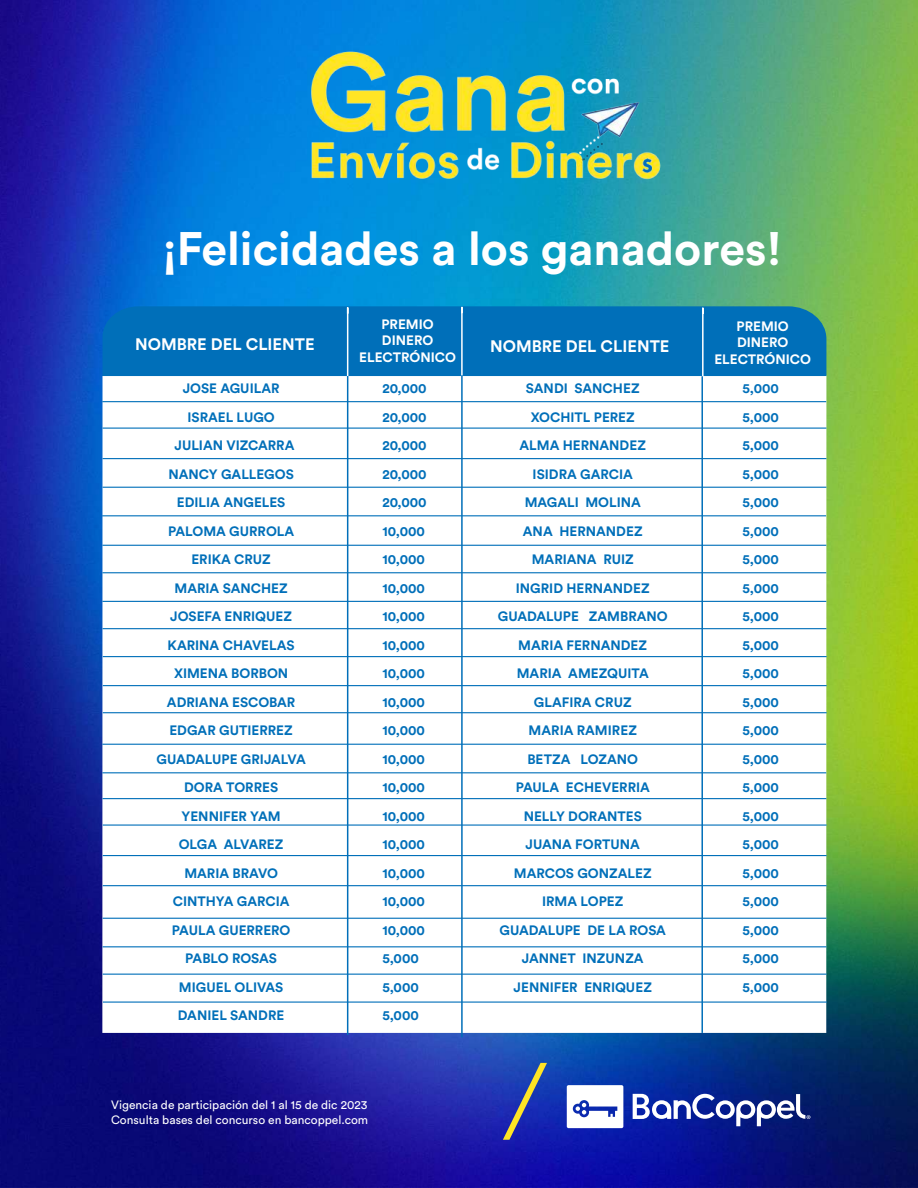
<style>
.page{position:relative;width:918px;height:1188px;background:#fff}
.page>*{position:absolute;margin:0;border:0;box-sizing:border-box;transform-origin:0 0}
.t1{font:700 46.5px "Circular Std";color:#fff}
.t2{font:700 16.5px "Circular Std";color:#fff}
.t3{font:700 13.5px/28.5px "Circular Std";color:#006fb9;text-align:center}
.t4{font:700 13.5px/16.5px "Circular Std";color:#fff;text-align:center}
.t5{font:12px/15px "Circular Std";color:#fff}
</style>
<div class="page">
<img style="left:0;top:0;width:918px;height:1188px">
<svg style="left:567px;top:1085px;width:56px;height:43px"></svg>
<svg style="left:633px;top:1094px;width:177px;height:32px"></svg>
<svg style="left:503px;top:1063px;width:44px;height:77px;background:#3a4c9d"></svg>
<img style="left:302px;top:45px;width:367px;height:143px">
<svg style="left:102px;top:375px;width:726px;height:658px"></svg>
<div style="left:103px;top:306px;width:723px;height:70px;background:#006fb9"></div>
<hr style="left:347px;top:307px;width:1px;height:69px;background:#fff">
<hr style="left:461px;top:307px;width:2px;height:68px;background:#fff">
<hr style="left:702px;top:308px;width:2px;height:68px;background:#fff">
<hr style="left:461px;top:376px;width:2px;height:661px;background:#006fb9">
<hr style="left:347px;top:376px;width:1px;height:659px;background:#006fb9">
<hr style="left:701px;top:376px;width:2px;height:657px;background:#006fb9">
<hr style="left:102px;top:401px;width:724px;height:1px;background:#006fb9">
<hr style="left:103px;top:428px;width:723px;height:1px;background:#006fb9">
<hr style="left:103px;top:458px;width:723px;height:1px;background:#006fb9">
<hr style="left:103px;top:487px;width:723px;height:1px;background:#006fb9">
<hr style="left:102px;top:515px;width:724px;height:1px;background:#006fb9">
<hr style="left:102px;top:545px;width:724px;height:1px;background:#006fb9">
<hr style="left:102px;top:572px;width:724px;height:1px;background:#006fb9">
<hr style="left:102px;top:601px;width:724px;height:1px;background:#006fb9">
<hr style="left:103px;top:628px;width:723px;height:1px;background:#006fb9">
<hr style="left:103px;top:656px;width:724px;height:1px;background:#006fb9">
<hr style="left:103px;top:685px;width:724px;height:1px;background:#006fb9">
<hr style="left:103px;top:712px;width:724px;height:1px;background:#006fb9">
<hr style="left:102px;top:744px;width:724px;height:1px;background:#006fb9">
<hr style="left:102px;top:772px;width:724px;height:1px;background:#006fb9">
<hr style="left:102px;top:798px;width:724px;height:1px;background:#006fb9">
<hr style="left:103px;top:825px;width:724px;height:1px;background:#006fb9">
<hr style="left:103px;top:855px;width:724px;height:1px;background:#006fb9">
<hr style="left:103px;top:885px;width:724px;height:1px;background:#006fb9">
<hr style="left:103px;top:918px;width:723px;height:1px;background:#006fb9">
<hr style="left:103px;top:946px;width:723px;height:1px;background:#006fb9">
<hr style="left:103px;top:974px;width:724px;height:1px;background:#006fb9">
<hr style="left:103px;top:1002px;width:724px;height:1px;background:#006fb9">
<h1 class="t1" style="left:163px;top:218px;width:621px">¡Felicidades a los ganadores!</h1>
<p class="t2" style="left:135px;top:334px;width:181px">NOMBRE DEL CLIENTE</p>
<p class="t4" style="left:359px;top:315px;width:98px">PREMIO<br>DINERO<br>ELECTRÓNICO</p>
<p class="t2" style="left:490px;top:335px;width:181px">NOMBRE DEL CLIENTE</p>
<p class="t4" style="left:714px;top:318px;width:98px">PREMIO<br>DINERO<br>ELECTRÓNICO</p>
<p class="t3" style="left:157px;top:374px;width:151px">JOSE AGUILAR<br>ISRAEL LUGO<br>JULIAN VIZCARRA<br>NANCY GALLEGOS<br>EDILIA ANGELES<br>PALOMA GURROLA<br>ERIKA CRUZ<br>MARIA SANCHEZ<br>JOSEFA ENRIQUEZ<br>KARINA CHAVELAS<br>XIMENA BORBON<br>ADRIANA ESCOBAR<br>EDGAR GUTIERREZ<br>GUADALUPE GRIJALVA<br>DORA TORRES<br>YENNIFER YAM<br>OLGA ALVAREZ<br>MARIA BRAVO<br>CINTHYA GARCIA<br>PAULA GUERRERO<br>PABLO ROSAS<br>MIGUEL OLIVAS<br>DANIEL SANDRE</p>
<p class="t3" style="left:498px;top:374px;width:172px">SANDI SANCHEZ<br>XOCHITL PEREZ<br>ALMA HERNANDEZ<br>ISIDRA GARCIA<br>MAGALI MOLINA<br>ANA HERNANDEZ<br>MARIANA RUIZ<br>INGRID HERNANDEZ<br>GUADALUPE ZAMBRANO<br>MARIA FERNANDEZ<br>MARIA AMEZQUITA<br>GLAFIRA CRUZ<br>MARIA RAMIREZ<br>BETZA LOZANO<br>PAULA ECHEVERRIA<br>NELLY DORANTES<br>JUANA FORTUNA<br>MARCOS GONZALEZ<br>IRMA LOPEZ<br>GUADALUPE DE LA ROSA<br>JANNET INZUNZA<br>JENNIFER ENRIQUEZ</p>
<p class="t3" style="left:743px;top:374px;width:38px;text-align:justify">5,000<br>5,000<br>5,000<br>5,000<br>5,000<br>5,000<br>5,000<br>5,000<br>5,000<br>5,000<br>5,000<br>5,000<br>5,000<br>5,000<br>5,000<br>5,000<br>5,000<br>5,000<br>5,000<br>5,000<br>5,000<br>5,000</p>
<p class="t3" style="left:382px;top:374px;width:46px;text-align:left">20,000<br>20,000<br>20,000<br>20,000<br>20,000<br>10,000<br>10,000<br>10,000<br>10,000<br>10,000<br>10,000<br>10,000<br>10,000<br>10,000<br>10,000<br>10,000<br>10,000<br>10,000<br>10,000<br>10,000<br>5,000<br>5,000<br>5,000</p>
<p class="t5" style="left:111px;top:1098px;width:258px">Vigencia de participación del 1 al 15 de dic 2023<br>Consulta bases del concurso en bancoppel.com</p>
</div>
